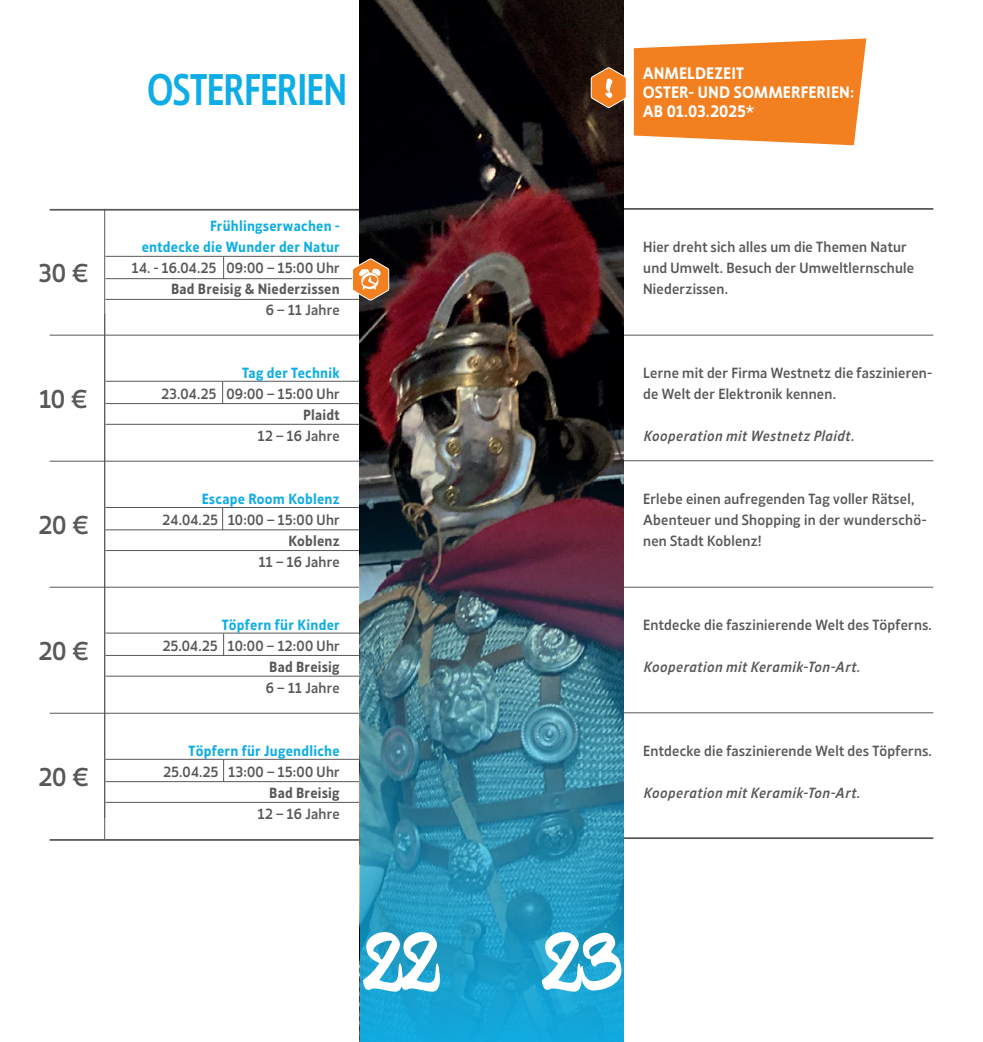
<style>
.page{position:relative;width:983px;height:1042px;background:#fff}
.page>*{position:absolute;margin:0;border:0;box-sizing:border-box;transform-origin:0 0}
.t1{font:84px "Subway Paris SC";color:#fff}
.t2{font:42px "Ligurino Cd Rg";letter-spacing:-.015em;color:#0eade5}
.t3{font:24.5px "Ligurino Rg";letter-spacing:-.005em;color:#57585a}
.t4{font:700 15.75px/18.9px "Ligurino Rg";letter-spacing:.015em;color:#fff}
.t5{font:14px/21px "Ligurino Rg";letter-spacing:.015em;color:#57585a}
.t6{font:700 14px/21px "Ligurino Rg";letter-spacing:.015em;color:#0eade5;text-align:right}
.t7{font:italic 14px "Ligurino Rg";letter-spacing:.015em;color:#57585a}
.t8{font:700 14px "Ligurino Rg";letter-spacing:.02em;color:#57585a}
</style>
<div class="page">
<hr style="left:50px;top:335px;width:311px;height:1px;background:#57585a">
<hr style="left:622px;top:335px;width:311px;height:1px;background:#57585a">
<hr style="left:50px;top:209px;width:311px;height:2px;background:#57585a">
<hr style="left:622px;top:208px;width:311px;height:2px;background:#57585a">
<hr style="left:50px;top:461px;width:311px;height:1px;background:#57585a">
<hr style="left:622px;top:460px;width:311px;height:1px;background:#57585a">
<hr style="left:50px;top:587px;width:311px;height:1px;background:#57585a">
<hr style="left:622px;top:587px;width:311px;height:1px;background:#57585a">
<hr style="left:50px;top:713px;width:311px;height:1px;background:#57585a">
<hr style="left:622px;top:712px;width:311px;height:1px;background:#57585a">
<hr style="left:50px;top:839px;width:311px;height:2px;background:#57585a">
<hr style="left:622px;top:837px;width:311px;height:2px;background:#57585a">
<hr style="left:105px;top:256px;width:256px;height:1px;background:#57585a">
<hr style="left:105px;top:278px;width:256px;height:1px;background:#57585a">
<hr style="left:105px;top:299px;width:256px;height:1px;background:#57585a">
<svg style="left:223px;top:257px;width:1px;height:21px"></svg>
<hr style="left:105px;top:381px;width:256px;height:1px;background:#57585a">
<hr style="left:105px;top:403px;width:256px;height:1px;background:#57585a">
<hr style="left:105px;top:424px;width:256px;height:1px;background:#57585a">
<svg style="left:222px;top:382px;width:1px;height:21px"></svg>
<hr style="left:105px;top:507px;width:256px;height:1px;background:#57585a">
<hr style="left:105px;top:529px;width:256px;height:1px;background:#57585a">
<hr style="left:105px;top:550px;width:256px;height:1px;background:#57585a">
<svg style="left:222px;top:508px;width:1px;height:21px"></svg>
<hr style="left:105px;top:633px;width:256px;height:1px;background:#57585a">
<hr style="left:105px;top:655px;width:256px;height:1px;background:#57585a">
<hr style="left:105px;top:676px;width:256px;height:1px;background:#57585a">
<svg style="left:223px;top:633px;width:1px;height:22px"></svg>
<hr style="left:105px;top:759px;width:256px;height:1px;background:#57585a">
<hr style="left:105px;top:781px;width:256px;height:1px;background:#57585a">
<hr style="left:105px;top:802px;width:256px;height:1px;background:#57585a">
<svg style="left:223px;top:760px;width:1px;height:21px"></svg>
<hr style="left:104px;top:209px;width:1px;height:630px;background:#57585a">
<img style="left:359px;top:0;width:264px;height:424px">
<img style="left:359px;top:424px;width:264px;height:618px">
<svg style="left:633px;top:38px;width:233px;height:107px;background:#f38e3a"></svg>
<svg style="left:351px;top:258px;width:38px;height:43px"></svg>
<svg style="left:590px;top:66px;width:37px;height:43px;background:#bf7941"></svg>
<h2 class="t2" style="left:147px;top:55px;width:202px">OSTERFERIEN</h2>
<h3 class="t3" style="left:39px;top:253px;width:51px">30 €</h3>
<h3 class="t3" style="left:39px;top:379px;width:50px">10 €</h3>
<h3 class="t3" style="left:39px;top:505px;width:51px">20 €</h3>
<h3 class="t3" style="left:39px;top:631px;width:51px">20 €</h3>
<h3 class="t3" style="left:39px;top:757px;width:51px">20 €</h3>
<p class="t6" style="left:142px;top:214px;width:199px">Frühlingserwachen -<br>entdecke die Wunder der Natur</p>
<p class="t5" style="left:132px;top:256px;width:209px">14. - 16.04.25 09:00 – 15:00 Uhr</p>
<p class="t8" style="left:171px;top:277px;width:170px">Bad Breisig &amp; Niederzissen</p>
<p class="t5" style="left:266px;top:298px;width:76px">6 – 11 Jahre</p>
<p class="t6" style="left:242px;top:361px;width:99px">Tag der Technik</p>
<p class="t5" style="left:161px;top:382px;width:180px">23.04.25 09:00 – 15:00 Uhr</p>
<p class="t8" style="left:303px;top:403px;width:38px">Plaidt</p>
<p class="t5" style="left:258px;top:424px;width:83px">12 – 16 Jahre</p>
<p class="t6" style="left:202px;top:487px;width:139px">Escape Room Koblenz</p>
<p class="t5" style="left:162px;top:508px;width:179px">24.04.25 10:00 – 15:00 Uhr</p>
<p class="t8" style="left:288px;top:529px;width:53px">Koblenz</p>
<p class="t5" style="left:259px;top:550px;width:82px">11 – 16 Jahre</p>
<p class="t6" style="left:222px;top:613px;width:120px">Töpfern für Kinder</p>
<p class="t5" style="left:163px;top:634px;width:178px">25.04.25 10:00 – 12:00 Uhr</p>
<p class="t8" style="left:269px;top:655px;width:72px">Bad Breisig</p>
<p class="t5" style="left:266px;top:676px;width:76px">6 – 11 Jahre</p>
<p class="t6" style="left:188px;top:739px;width:153px">Töpfern für Jugendliche</p>
<p class="t5" style="left:163px;top:760px;width:178px">25.04.25 13:00 – 15:00 Uhr</p>
<p class="t8" style="left:269px;top:781px;width:72px">Bad Breisig</p>
<p class="t5" style="left:258px;top:802px;width:83px">12 – 16 Jahre</p>
<p class="t4" style="left:642px;top:62px;width:213px">ANMELDEZEIT<br>OSTER- UND SOMMERFERIEN:<br>AB 01.03.2025*</p>
<p class="t5" style="left:643px;top:235px;width:272px">Hier dreht sich alles um die Themen Natur und Umwelt. Besuch der Umweltlernschule<br>Niederzissen.</p>
<p class="t5" style="left:643px;top:361px;width:290px">Lerne mit der Firma Westnetz die faszinieren&shy;de Welt der Elektronik kennen.</p>
<p class="t7" style="left:643px;top:424px;width:212px">Kooperation mit Westnetz Plaidt.</p>
<p class="t5" style="left:643px;top:487px;width:284px">Erlebe einen aufregenden Tag voller Rätsel,<br>Abenteuer und Shopping in der wunderschö&shy;nen Stadt Koblenz!</p>
<p class="t5" style="left:643px;top:613px;width:290px">Entdecke die faszinierende Welt des Töpferns.</p>
<p class="t7" style="left:643px;top:655px;width:218px">Kooperation mit Keramik-Ton-Art.</p>
<p class="t5" style="left:643px;top:739px;width:290px">Entdecke die faszinierende Welt des Töpferns.</p>
<p class="t7" style="left:643px;top:781px;width:218px">Kooperation mit Keramik-Ton-Art.</p>
<h1 class="t1" style="left:363px;top:905px;width:258px">22 23</h1>
</div>
